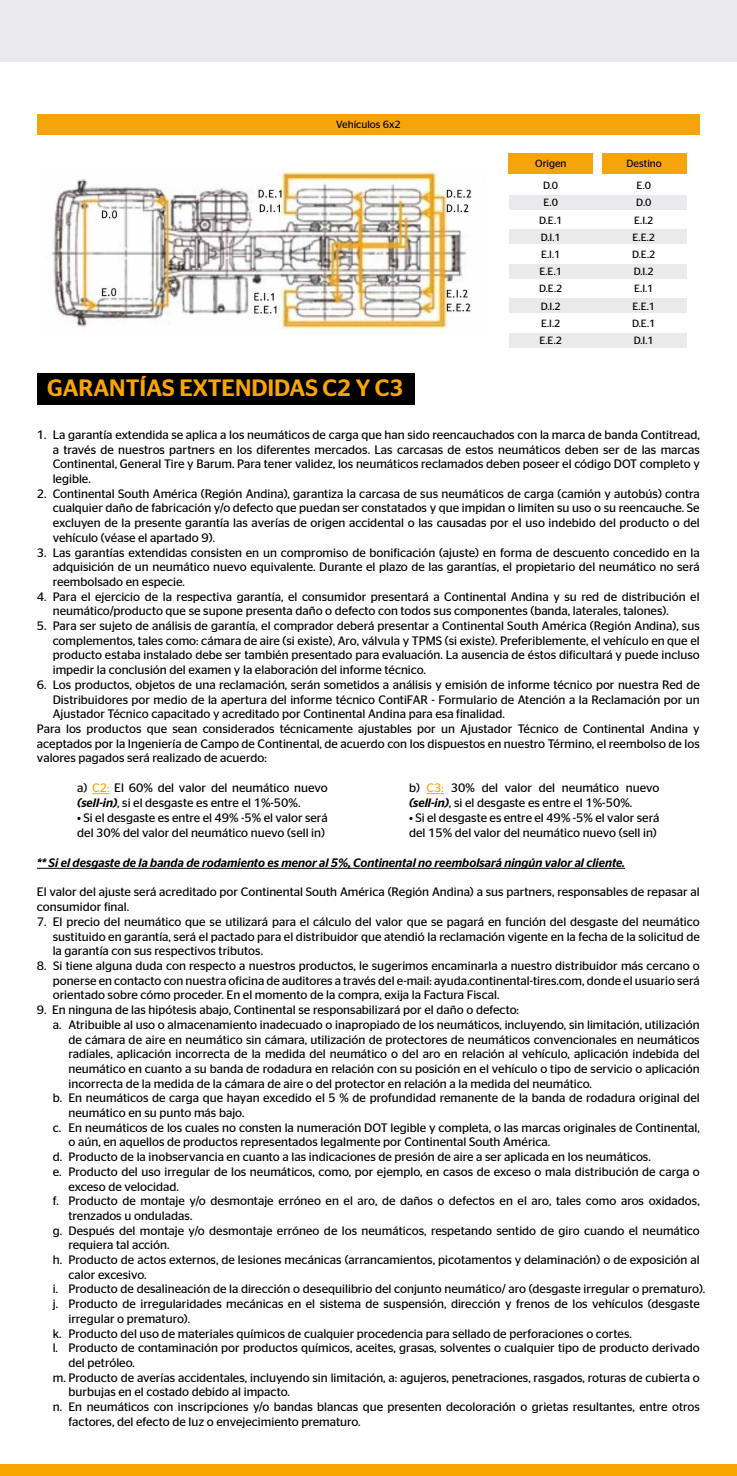
<style>
.page{position:relative;width:737px;height:1476px;background:#fff}
.page>*{position:absolute;margin:0;border:0;box-sizing:border-box;transform-origin:0 0}
.t1{font:500 23.62px "Continental Stag Sans";color:#faa600}
.t2{font:12.25px/14.7px "Continental Stag Sans";color:#000;text-align:justify}
.t3{font:italic 500 12.25px "Continental Stag Sans";color:#000}
.t4{font:10.5px/17.2px "Continental Stag Sans";color:#000;text-align:center}
.s1{color:#faa600}
.s2{font-weight:500;font-style:italic}
</style>
<div class="page">
<div style="left:0;top:1464px;width:736px;height:12px;background:#faa600"></div>
<div style="left:0;top:0;width:736px;height:61px;background:#eae9ec"></div>
<img style="left:51px;top:169px;width:421px;height:162px">
<div style="left:37px;top:114px;width:662px;height:21px;background:#f6a40c"></div>
<div style="left:508px;top:195px;width:178px;height:14px;background:#eae9ec"></div>
<div style="left:508px;top:230px;width:178px;height:14px;background:#eae9ec"></div>
<div style="left:508px;top:264px;width:178px;height:14px;background:#eae9ec"></div>
<div style="left:508px;top:299px;width:178px;height:14px;background:#eae9ec"></div>
<div style="left:508px;top:333px;width:178px;height:15px;background:#eae9ec"></div>
<div style="left:508px;top:153px;width:85px;height:21px;background:#f6a40c"></div>
<div style="left:602px;top:153px;width:84px;height:21px;background:#f6a40c"></div>
<div style="left:37px;top:373px;width:377px;height:32px;background:#000"></div>
<hr style="left:37px;top:868px;width:588px;height:1px;background:#000">
<svg style="left:92px;top:793px;width:17px;height:1px"></svg>
<svg style="left:426px;top:793px;width:18px;height:1px"></svg>
<p class="t4" style="left:336px;top:115px;width:66px">Vehículos 6x2</p>
<p class="t4" style="left:535px;top:155px;width:33px">Origen</p>
<p class="t4" style="left:626px;top:155px;width:37px">Destino</p>
<p class="t4" style="left:539px;top:177px;width:25px">D.0<br>E.0<br>D.E.1<br>D.I.1<br>E.I.1<br>E.E.1<br>D.E.2<br>D.I.2<br>E.I.2<br>E.E.2</p>
<p class="t4" style="left:632px;top:177px;width:25px">E.0<br>D.0<br>E.I.2<br>E.E.2<br>D.E.2<br>D.I.2<br>E.I.1<br>E.E.1<br>D.E.1<br>D.I.1</p>
<h1 class="t1" style="left:47px;top:374px;width:358px">GARANTÍAS EXTENDIDAS C2 Y C3</h1>
<p class="t2" style="left:53px;top:427px;width:648px;text-indent:-16px">1. La garantía extendida se aplica a los neumáticos de carga que han sido reencauchados con la marca de banda Contitread, a través de nuestros partners en los diferentes mercados. Las carcasas de estos neumáticos deben ser de las marcas Continental, General Tire y Barum. Para tener validez, los neumáticos reclamados deben poseer el código DOT completo y legible.</p>
<p class="t2" style="left:53px;top:486px;width:648px;text-indent:-16px">2. Continental South América (Región Andina), garantiza la carcasa de sus neumáticos de carga (camión y autobús) contra cualquier daño de fabricación y/o defecto que puedan ser constatados y que impidan o limiten su uso o su reencauche. Se excluyen de la presente garantía las averías de origen accidental o las causadas por el uso indebido del producto o del vehículo (véase el apartado 9).</p>
<p class="t2" style="left:53px;top:545px;width:648px;text-indent:-16px">3. Las garantías extendidas consisten en un compromiso de bonificación (ajuste) en forma de descuento concedido en la adquisición de un neumático nuevo equivalente. Durante el plazo de las garantías, el propietario del neumático no será reembolsado en especie.</p>
<p class="t2" style="left:53px;top:589px;width:648px;text-indent:-16px">4. Para el ejercicio de la respectiva garantía, el consumidor presentará a Continental Andina y su red de distribución el neumático/producto que se supone presenta daño o defecto con todos sus componentes (banda, laterales, talones).</p>
<p class="t2" style="left:53px;top:618px;width:648px;text-indent:-16px">5. Para ser sujeto de análisis de garantía, el comprador deberá presentar a Continental South América (Región Andina), sus complementos, tales como: cámara de aire (si existe), Aro, válvula y TPMS (si existe). Preferiblemente, el vehículo en que el producto estaba instalado debe ser también presentado para evaluación. La ausencia de éstos dificultará y puede incluso impedir la conclusión del examen y la elaboración del informe técnico.</p>
<p class="t2" style="left:37px;top:677px;width:664px">6. Los productos, objetos de una reclamación, serán sometidos a análisis y emisión de informe técnico por nuestra Red de</p>
<p class="t2" style="left:53px;top:692px;width:648px">Distribuidores por medio de la apertura del informe técnico ContiFAR - Formulario de Atención a la Reclamación por un</p>
<p class="t2" style="left:53px;top:706px;width:453px">Ajustador Técnico capacitado y acreditado por Continental Andina para esa finalidad.</p>
<p class="t2" style="left:37px;top:721px;width:664px">Para los productos que sean considerados técnicamente ajustables por un Ajustador Técnico de Continental Andina y</p>
<p class="t2" style="left:37px;top:736px;width:664px">aceptados por la Ingeniería de Campo de Continental, de acuerdo con los dispuestos en nuestro Término, el reembolso de los</p>
<p class="t2" style="left:37px;top:751px;width:231px">valores pagados será realizado de acuerdo:</p>
<p class="t2" style="left:77px;top:781px;width:252px">a) <span class="s1">C2:</span> El 60% del valor del neumático nuevo <span class="s2">(sell-in)</span>, si el desgaste es entre el 1%-50%.</p>
<p class="t2" style="left:77px;top:810px;width:252px">• Si el desgaste es entre el 49% -5% el valor será del 30% del valor del neumático nuevo (sell in)</p>
<p class="t2" style="left:409px;top:781px;width:252px">b) <span class="s1">C3:</span> 30% del valor del neumático nuevo <span class="s2">(sell-in)</span>, si el desgaste es entre el 1%-50%.</p>
<p class="t2" style="left:409px;top:810px;width:252px">• Si el desgaste es entre el 49% -5% el valor será del 15% del valor del neumático nuevo (sell in)</p>
<p class="t3" style="left:37px;top:856px;width:589px">** Si el desgaste de la banda de rodamiento es menor al 5%, Continental no reembolsará ningún valor al cliente.</p>
<p class="t2" style="left:37px;top:885px;width:664px">El valor del ajuste será acreditado por Continental South América (Región Andina) a sus partners, responsables de repasar al consumidor final.</p>
<p class="t2" style="left:53px;top:914px;width:648px;text-indent:-16px">7. El precio del neumático que se utilizará para el cálculo del valor que se pagará en función del desgaste del neumático sustituido en garantía, será el pactado para el distribuidor que atendió la reclamación vigente en la fecha de la solicitud de la garantía con sus respectivos tributos.</p>
<p class="t2" style="left:53px;top:958px;width:648px;text-indent:-16px">8. Si tiene alguna duda con respecto a nuestros productos, le sugerimos encaminarla a nuestro distribuidor más cercano o ponerse en contacto con nuestra oficina de auditores a través del e-mail: ayuda.continental-tires.com, donde el usuario será orientado sobre cómo proceder. En el momento de la compra, exija la Factura Fiscal.</p>
<p class="t2" style="left:37px;top:1002px;width:483px">9. En ninguna de las hipótesis abajo, Continental se responsabilizará por el daño o defecto:</p>
<p class="t2" style="left:53px;top:1017px;width:648px">a. Atribuible al uso o almacenamiento inadecuado o inapropiado de los neumáticos, incluyendo, sin limitación, utilización</p>
<p class="t2" style="left:68px;top:1032px;width:632px">de cámara de aire en neumático sin cámara, utilización de protectores de neumáticos convencionales en neumáticos</p>
<p class="t2" style="left:68px;top:1046px;width:632px">radiales, aplicación incorrecta de la medida del neumático o del aro en relación al vehículo, aplicación indebida del</p>
<p class="t2" style="left:68px;top:1061px;width:633px">neumático en cuanto a su banda de rodadura en relación con su posición en el vehículo o tipo de servicio o aplicación</p>
<p class="t2" style="left:68px;top:1076px;width:525px">incorrecta de la medida de la cámara de aire o del protector en relación a la medida del neumático.</p>
<p class="t2" style="left:53px;top:1090px;width:648px">b. En neumáticos de carga que hayan excedido el 5 % de profundidad remanente de la banda de rodadura original del</p>
<p class="t2" style="left:68px;top:1105px;width:177px">neumático en su punto más bajo.</p>
<p class="t2" style="left:53px;top:1120px;width:648px">c. En neumáticos de los cuales no consten la numeración DOT legible y completa, o las marcas originales de Continental,</p>
<p class="t2" style="left:68px;top:1135px;width:483px">o aún, en aquellos de productos representados legalmente por Continental South América.</p>
<p class="t2" style="left:53px;top:1149px;width:599px">d. Producto de la inobservancia en cuanto a las indicaciones de presión de aire a ser aplicada en los neumáticos.</p>
<p class="t2" style="left:53px;top:1164px;width:648px">e. Producto del uso irregular de los neumáticos, como, por ejemplo, en casos de exceso o mala distribución de carga o</p>
<p class="t2" style="left:68px;top:1179px;width:112px">exceso de velocidad.</p>
<p class="t2" style="left:53px;top:1193px;width:648px">f. Producto de montaje y/o desmontaje erróneo en el aro, de daños o defectos en el aro, tales como aros oxidados,</p>
<p class="t2" style="left:68px;top:1208px;width:125px">trenzados u onduladas.</p>
<p class="t2" style="left:53px;top:1223px;width:648px">g. Después del montaje y/o desmontaje erróneo de los neumáticos, respetando sentido de giro cuando el neumático</p>
<p class="t2" style="left:68px;top:1237px;width:103px">requiera tal acción.</p>
<p class="t2" style="left:53px;top:1252px;width:648px">h. Producto de actos externos, de lesiones mecánicas (arrancamientos, picotamentos y delaminación) o de exposición al</p>
<p class="t2" style="left:68px;top:1267px;width:80px">calor excesivo.</p>
<p class="t2" style="left:53px;top:1282px;width:654px">i. Producto de desalineación de la dirección o desequilibrio del conjunto neumático/ aro (desgaste irregular o prematuro).</p>
<p class="t2" style="left:53px;top:1296px;width:648px">j. Producto de irregularidades mecánicas en el sistema de suspensión, dirección y frenos de los vehículos (desgaste</p>
<p class="t2" style="left:68px;top:1311px;width:123px">irregular o prematuro).</p>
<p class="t2" style="left:53px;top:1326px;width:581px">k. Producto del uso de materiales químicos de cualquier procedencia para sellado de perforaciones o cortes.</p>
<p class="t2" style="left:53px;top:1340px;width:648px">l. Producto de contaminación por productos químicos, aceites, grasas, solventes o cualquier tipo de producto derivado</p>
<p class="t2" style="left:68px;top:1355px;width:68px">del petróleo.</p>
<p class="t2" style="left:53px;top:1370px;width:648px">m. Producto de averías accidentales, incluyendo sin limitación, a: agujeros, penetraciones, rasgados, roturas de cubierta o</p>
<p class="t2" style="left:68px;top:1384px;width:223px">burbujas en el costado debido al impacto.</p>
<p class="t2" style="left:53px;top:1399px;width:648px">n. En neumáticos con inscripciones y/o bandas blancas que presenten decoloración o grietas resultantes, entre otros</p>
<p class="t2" style="left:68px;top:1414px;width:294px">factores, del efecto de luz o envejecimiento prematuro.</p>
</div>
